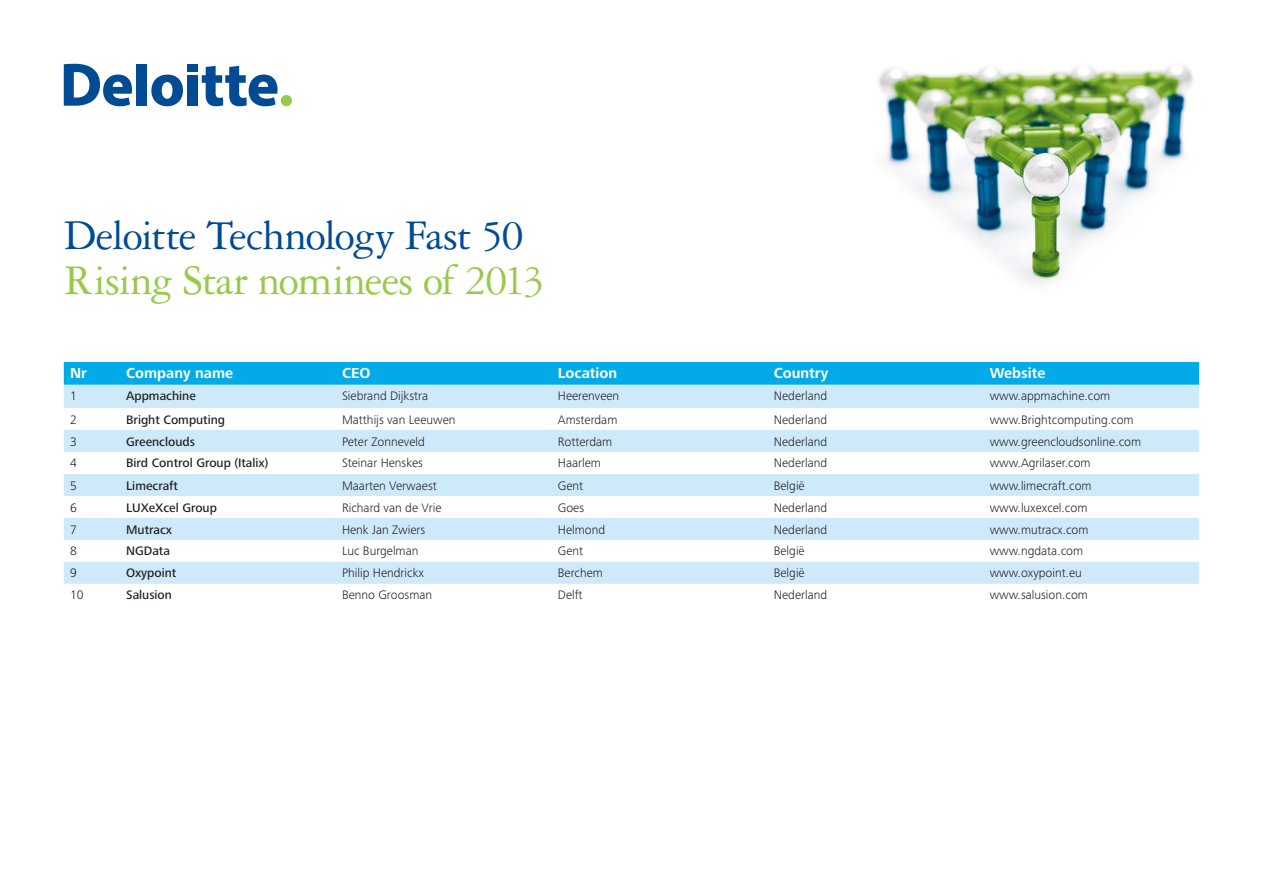
<style>
.page{position:relative;width:1263px;height:893px;background:#fff}
.page>*{position:absolute;margin:0;border:0;box-sizing:border-box;transform-origin:0 0}
.Head_styles_Cover_he{font:45px "Garamond 3 LT Std";letter-spacing:-.03em;color:#014a94}
.Head_styles_Cover_he-2{font:45px "Garamond 3 LT Std";letter-spacing:-.025em;color:#97ca49}
.B_Subhead__Bold_Colo{font:700 15px "Frutiger Next Pro";color:#fff}
.Body_copy{font:300 12.75px "Frutiger Next Pro";color:#231f20}
.Body_copy-2{font:500 12.75px "Frutiger Next Pro";color:#231f20}
</style>
<div class="page">
<svg style="left:64px;top:362px;width:1135px;height:23px;background:#03ace7"></svg>
<svg style="left:64px;top:385px;width:1135px;height:199px;fill:#cee9f9"></svg>
<div style="left:137px;top:64px;width:10px;height:42px;background:#014a94"></div>
<svg style="left:151px;top:75px;width:32px;height:31px"></svg>
<div style="left:187px;top:75px;width:11px;height:31px;background:#014a94"></div>
<div style="left:187px;top:64px;width:11px;height:8px;background:#014a94"></div>
<svg style="left:202px;top:66px;width:76px;height:40px"></svg>
<div style="left:281px;top:95px;width:11px;height:11px;background:#97ca49;border-radius:50%"></div>
<svg style="left:64px;top:64px;width:68px;height:42px"></svg>
<img style="left:878px;top:65px;width:315px;height:219px">
<p class="Head_styles_Cover_he" style="left:64px;top:211px;width:462px">Deloitte Technology Fast 50</p>
<p class="Head_styles_Cover_he-2" style="left:64px;top:256px;width:483px">Rising Star nominees of 2013</p>
<p class="B_Subhead__Bold_Colo" style="left:70px;top:365px;width:18px">Nr</p>
<p class="B_Subhead__Bold_Colo" style="left:126px;top:365px;width:109px">Company name</p>
<p class="B_Subhead__Bold_Colo" style="left:342px;top:365px;width:30px">CEO</p>
<p class="B_Subhead__Bold_Colo" style="left:558px;top:365px;width:61px">Location</p>
<p class="B_Subhead__Bold_Colo" style="left:774px;top:365px;width:56px">Country</p>
<p class="B_Subhead__Bold_Colo" style="left:990px;top:365px;width:57px">Website</p>
<p class="Body_copy" style="left:70px;top:389px;width:8px">1</p>
<p class="Body_copy-2" style="left:126px;top:389px;width:71px">Appmachine</p>
<p class="Body_copy" style="left:342px;top:389px;width:88px">Siebrand Dijkstra</p>
<p class="Body_copy" style="left:558px;top:389px;width:63px">Heerenveen</p>
<p class="Body_copy" style="left:774px;top:389px;width:55px">Nederland</p>
<p class="Body_copy" style="left:990px;top:389px;width:122px">www.appmachine.com</p>
<p class="Body_copy" style="left:70px;top:412px;width:8px">2</p>
<p class="Body_copy-2" style="left:126px;top:412px;width:100px">Bright Computing</p>
<p class="Body_copy" style="left:342px;top:412px;width:115px">Matthijs van Leeuwen</p>
<p class="Body_copy" style="left:558px;top:412px;width:61px">Amsterdam</p>
<p class="Body_copy" style="left:774px;top:412px;width:55px">Nederland</p>
<p class="Body_copy" style="left:990px;top:412px;width:145px">www.Brightcomputing.com</p>
<p class="Body_copy" style="left:70px;top:434px;width:8px">3</p>
<p class="Body_copy-2" style="left:126px;top:434px;width:70px">Greenclouds</p>
<p class="Body_copy" style="left:342px;top:434px;width:84px">Peter Zonneveld</p>
<p class="Body_copy" style="left:558px;top:434px;width:56px">Rotterdam</p>
<p class="Body_copy" style="left:774px;top:434px;width:55px">Nederland</p>
<p class="Body_copy" style="left:990px;top:434px;width:153px">www.greencloudsonline.com</p>
<p class="Body_copy" style="left:70px;top:456px;width:8px">4</p>
<p class="Body_copy-2" style="left:126px;top:456px;width:144px">Bird Control Group (Italix)</p>
<p class="Body_copy" style="left:342px;top:456px;width:83px">Steinar Henskes</p>
<p class="Body_copy" style="left:558px;top:456px;width:45px">Haarlem</p>
<p class="Body_copy" style="left:774px;top:456px;width:55px">Nederland</p>
<p class="Body_copy" style="left:990px;top:456px;width:103px">www.Agrilaser.com</p>
<p class="Body_copy" style="left:70px;top:478px;width:8px">5</p>
<p class="Body_copy-2" style="left:126px;top:478px;width:53px">Limecraft</p>
<p class="Body_copy" style="left:342px;top:478px;width:96px">Maarten Verwaest</p>
<p class="Body_copy" style="left:558px;top:478px;width:27px">Gent</p>
<p class="Body_copy" style="left:774px;top:478px;width:32px">België</p>
<p class="Body_copy" style="left:990px;top:478px;width:103px">www.limecraft.com</p>
<p class="Body_copy" style="left:70px;top:500px;width:8px">6</p>
<p class="Body_copy-2" style="left:126px;top:500px;width:92px">LUXeXcel Group</p>
<p class="Body_copy" style="left:342px;top:500px;width:101px">Richard van de Vrie</p>
<p class="Body_copy" style="left:558px;top:500px;width:28px">Goes</p>
<p class="Body_copy" style="left:774px;top:500px;width:55px">Nederland</p>
<p class="Body_copy" style="left:990px;top:500px;width:99px">www.luxexcel.com</p>
<p class="Body_copy" style="left:70px;top:522px;width:8px">7</p>
<p class="Body_copy-2" style="left:126px;top:522px;width:47px">Mutracx</p>
<p class="Body_copy" style="left:342px;top:522px;width:85px">Henk Jan Zwiers</p>
<p class="Body_copy" style="left:558px;top:522px;width:49px">Helmond</p>
<p class="Body_copy" style="left:774px;top:522px;width:55px">Nederland</p>
<p class="Body_copy" style="left:990px;top:522px;width:100px">www.mutracx.com</p>
<p class="Body_copy" style="left:70px;top:544px;width:8px">8</p>
<p class="Body_copy-2" style="left:126px;top:544px;width:45px">NGData</p>
<p class="Body_copy" style="left:342px;top:544px;width:78px">Luc Burgelman</p>
<p class="Body_copy" style="left:558px;top:544px;width:27px">Gent</p>
<p class="Body_copy" style="left:774px;top:544px;width:32px">België</p>
<p class="Body_copy" style="left:990px;top:544px;width:95px">www.ngdata.com</p>
<p class="Body_copy" style="left:70px;top:566px;width:8px">9</p>
<p class="Body_copy-2" style="left:126px;top:566px;width:52px">Oxypoint</p>
<p class="Body_copy" style="left:342px;top:566px;width:83px">Philip Hendrickx</p>
<p class="Body_copy" style="left:558px;top:566px;width:47px">Berchem</p>
<p class="Body_copy" style="left:774px;top:566px;width:32px">België</p>
<p class="Body_copy" style="left:990px;top:566px;width:94px">www.oxypoint.eu</p>
<p class="Body_copy" style="left:70px;top:588px;width:15px">10</p>
<p class="Body_copy-2" style="left:126px;top:588px;width:47px">Salusion</p>
<p class="Body_copy" style="left:342px;top:588px;width:92px">Benno Groosman</p>
<p class="Body_copy" style="left:558px;top:588px;width:26px">Delft</p>
<p class="Body_copy" style="left:774px;top:588px;width:55px">Nederland</p>
<p class="Body_copy" style="left:990px;top:588px;width:100px">www.salusion.com</p>
</div>
